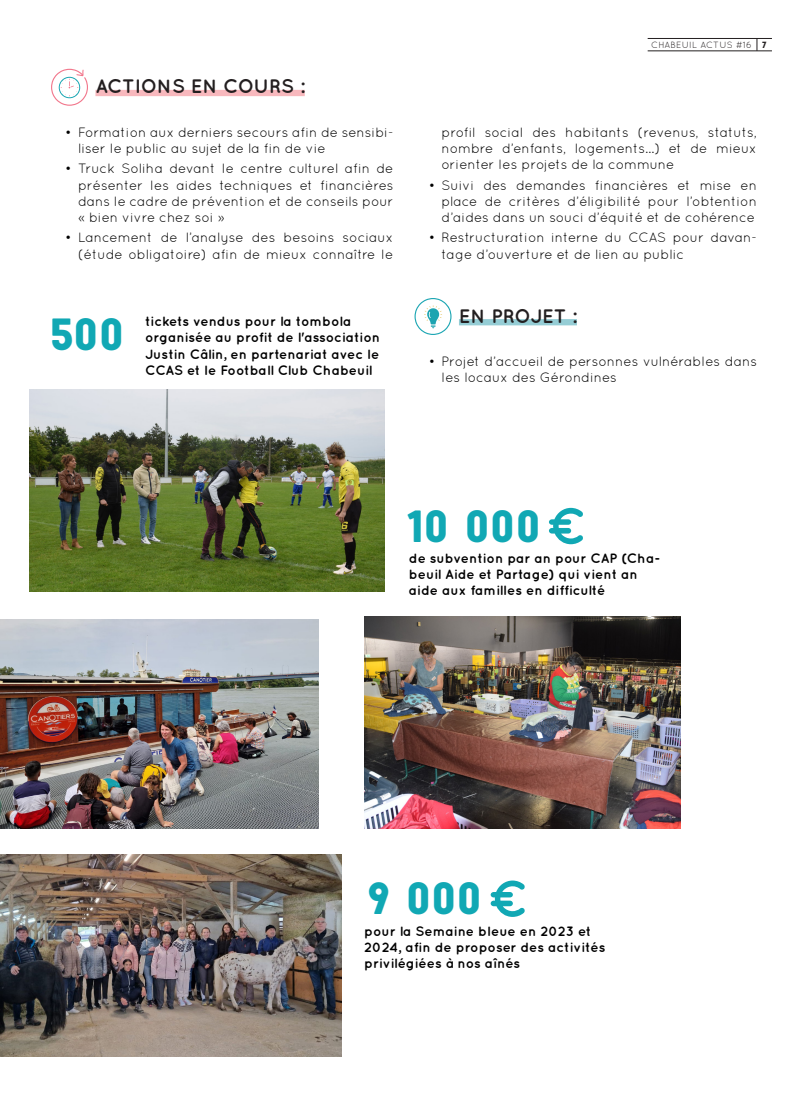
<style>
.page{position:relative;width:808px;height:1106px;background:#fff}
.page>*{position:absolute;margin:0;border:0;box-sizing:border-box;transform-origin:0 0}
.t1{font:900 45px "Baron Neue";color:#11a8b4}
.t2{font:700 19.5px "Quicksand";color:#231f20}
.t3{font:13.5px/16.2px "Quicksand";color:#000001}
.Page_TEXTE_BASE{font:700 13.5px/16.2px "Quicksand";color:#000001}
.t4{font:9px "Quicksand";letter-spacing:.03em;color:#231f20}
.s1{font-family:"Baron Neue";font-weight:900}
</style>
<div class="page">
<img style="left:0;top:620px;width:319px;height:208px">
<img style="left:30px;top:390px;width:354px;height:201px">
<img style="left:364px;top:617px;width:316px;height:211px">
<img style="left:0;top:854px;width:342px;height:202px">
<div style="left:95px;top:90px;width:210px;height:6px;background:#f8b8bd"></div>
<svg style="left:51px;top:69px;width:37px;height:37px"></svg>
<div style="left:459px;top:319px;width:118px;height:6px;background:#95cdd5"></div>
<svg style="left:414px;top:298px;width:37px;height:37px"></svg>
<svg style="left:549px;top:508px;width:34px;height:36px"></svg>
<svg style="left:491px;top:880px;width:34px;height:37px"></svg>
<svg style="left:757px;top:39px;width:1px;height:12px"></svg>
<hr style="left:648px;top:38px;width:124px;height:1px;background:#231f20">
<hr style="left:648px;top:51px;width:124px;height:1px;background:#231f20">
<p class="t2" style="left:95px;top:75px;width:211px">ACTIONS EN COURS :</p>
<p class="t3" style="left:78px;top:124px;width:317px;text-indent:-13px">• Formation aux derniers secours afin de sensibi&shy;liser le public au sujet de la fin de vie</p>
<p class="t3" style="left:78px;top:160px;width:317px;text-align:justify;text-indent:-13px">• Truck Soliha devant le centre culturel afin de présenter les aides techniques et financières dans le cadre de prévention et de conseils pour « bien vivre chez soi »</p>
<p class="t3" style="left:65px;top:229px;width:330px;text-align:right">• Lancement de l’analyse des besoins sociaux (étude obligatoire) afin de mieux connaître le</p>
<p class="t1" style="left:51px;top:305px;width:75px">500</p>
<p class="Page_TEXTE_BASE" style="left:145px;top:313px;width:236px">tickets vendus pour la tombola organisée au profit de l'association Justin Câlin, en partenariat avec le CCAS et le Football Club Chabeuil</p>
<p class="t4" style="left:651px;top:39px;width:117px">CHABEUIL ACTUS #16 <span class="s1">7</span></p>
<p class="t3" style="left:441px;top:124px;width:317px;text-align:justify">profil social des habitants (revenus, statuts, nombre d’enfants, logements…) et de mieux orienter les projets de la commune</p>
<p class="t3" style="left:441px;top:177px;width:317px;text-align:justify;text-indent:-13px">• Suivi des demandes financières et mise en place de critères d’éligibilité pour l’obtention d’aides dans un souci d’équité et de cohérence</p>
<p class="t3" style="left:441px;top:229px;width:317px;text-indent:-13px">• Restructuration interne du CCAS pour davan&shy;tage d’ouverture et de lien au public</p>
<p class="t2" style="left:459px;top:304px;width:119px">EN PROJET :</p>
<p class="t3" style="left:441px;top:353px;width:317px;text-indent:-13px">• Projet d’accueil de personnes vulnérables dans les locaux des Gérondines</p>
<p class="t1" style="left:409px;top:497px;width:134px">10 000</p>
<p class="Page_TEXTE_BASE" style="left:409px;top:549px;width:252px">de subvention par an pour CAP (Cha&shy;beuil Aide et Partage) qui vient an aide aux familles en difficulté</p>
<p class="t1" style="left:369px;top:869px;width:115px">9 000</p>
<p class="Page_TEXTE_BASE" style="left:364px;top:922px;width:243px">pour la Semaine bleue en 2023 et<br>2024, afin de proposer des activités privilégiées à nos aînés</p>
</div>
